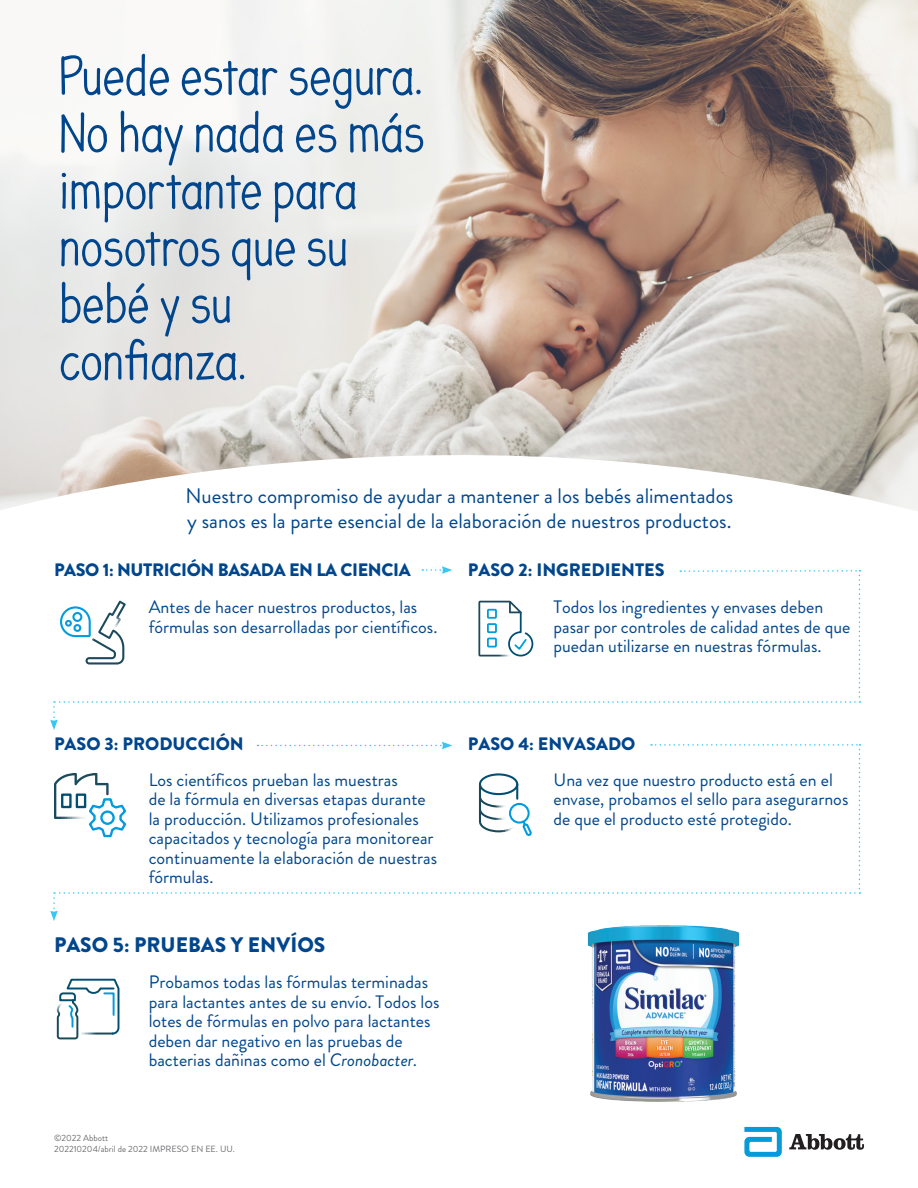
<style>
.page{position:relative;width:918px;height:1188px;background:#fff}
.page>*{position:absolute;margin:0;border:0;box-sizing:border-box;transform-origin:0 0}
.t1{font:300 51px/57px "Jolly Good Sans Condensed";color:#01468c}
.t2{font:21px/25.2px "Brandon Grotesque";color:#01468c}
.t3{font:900 21px "Brandon Grotesque";color:#01468c}
.t4{font:18px/19.5px "Brandon Grotesque";color:#01468c}
.t5{font:900 18px "Brandon Grotesque";color:#01468c}
.t6{font:900 18px "Brandon Grotesque";letter-spacing:-.02em;color:#01468c}
.t7{font:9px/10.8px "Brandon Grotesque";color:#6c6d70}
.s1{font-style:italic}
</style>
<div class="page">
<svg style="left:744px;top:1127px;width:38px;height:30px"></svg>
<svg style="left:789px;top:1134px;width:75px;height:16px"></svg>
<img style="left:0;top:0;width:918px;height:377px">
<svg style="left:0;top:377px;width:918px;height:241px"></svg>
<svg style="left:57px;top:978px;width:62px;height:61px"></svg>
<img style="left:587px;top:925px;width:153px;height:177px">
<svg style="left:50px;top:566px;width:810px;height:164px"></svg>
<svg style="left:50px;top:742px;width:810px;height:179px"></svg>
<p class="t1" style="left:59px;top:49px;width:367px">Puede estar segura.<br>No hay nada es más importante para nosotros que su bebé y su confianza.</p>
<p class="t2" style="left:185px;top:483px;width:549px">Nuestro compromiso de ayudar a mantener a los bebés alimentados y sanos es la parte esencial de la elaboración de nuestros productos.</p>
<p class="t6" style="left:54px;top:557px;width:358px">PASO 1: NUTRICIÓN BASADA EN LA CIENCIA</p>
<p class="t4" style="left:149px;top:598px;width:290px">Antes de hacer nuestros productos, las fórmulas son desarrolladas por científicos.</p>
<p class="t5" style="left:468px;top:557px;width:198px">PASO 2: INGREDIENTES</p>
<p class="t4" style="left:554px;top:598px;width:298px">Todos los ingredientes y envases deben pasar por controles de calidad antes de que puedan utilizarse en nuestras fórmulas.</p>
<p class="t5" style="left:54px;top:731px;width:191px">PASO 3: PRODUCCIÓN</p>
<p class="t5" style="left:468px;top:731px;width:169px">PASO 4: ENVASADO</p>
<p class="t4" style="left:149px;top:770px;width:290px">Los científicos prueban las muestras<br>de la fórmula en diversas etapas durante la producción. Utilizamos profesionales capacitados y tecnología para monitorear continuamente la elaboración de nuestras fórmulas.</p>
<p class="t4" style="left:554px;top:770px;width:296px">Una vez que nuestro producto está en el envase, probamos el sello para asegurarnos de que el producto esté protegido.</p>
<p class="t3" style="left:54px;top:930px;width:273px">PASO 5: PRUEBAS Y ENVÍOS</p>
<p class="t4" style="left:149px;top:973px;width:292px">Probamos todas las fórmulas terminadas para lactantes antes de su envío. Todos los lotes de fórmulas en polvo para lactantes deben dar negativo en las pruebas de bacterias dañinas como el <span class="s1">Cronobacter.</span></p>
<p class="t7" style="left:54px;top:1132px;width:182px">©2022 Abbott<br>202210204/abril de 2022 IMPRESO EN EE. UU.</p>
</div>
